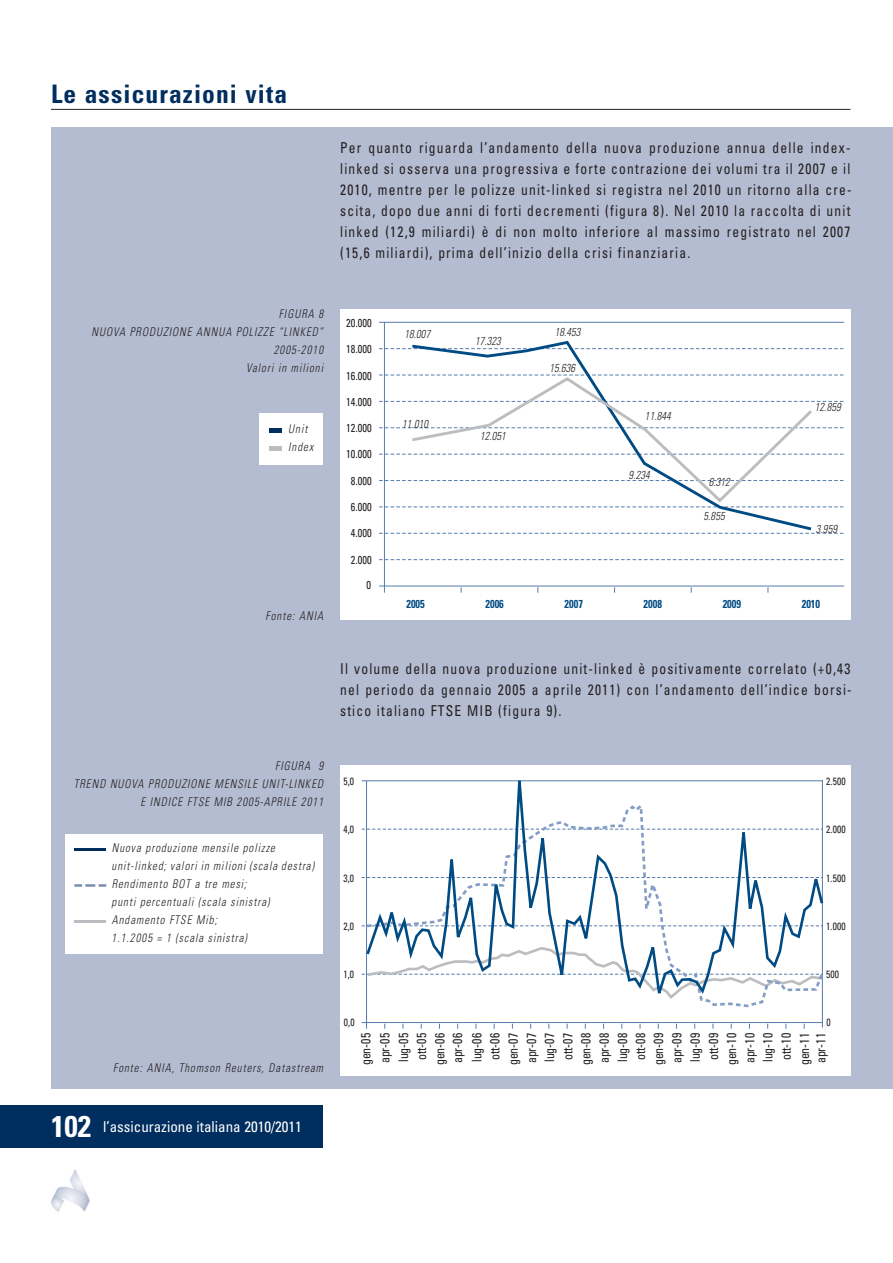
<style>
.page{position:relative;width:893px;height:1263px;background:#fff}
.page>*{position:absolute;margin:0;border:0;box-sizing:border-box;transform-origin:0 0}
.t1{font:700 condensed 25.5px "Univers";letter-spacing:.045em;color:#002e5e}
.t2{font:condensed 15px/21px "Univers";letter-spacing:.09em;color:#231f20;text-align:justify;scale:.9 1}
.t3{font:condensed 15px "Univers";color:#fff}
.t4{font:condensed 13.2px/18.1px "Univers";color:#231f20;text-align:center;scale:.9 1}
.t5{font:italic 300 condensed 12px/18px "Univers";letter-spacing:.09em;color:#231f20;text-align:right;scale:.9 1}
.t6{font:italic 300 condensed 11.55px "Univers";letter-spacing:.01em;color:#231f20;scale:.9 1}
.t7{font:condensed 11.55px/24.9px "Univers";letter-spacing:.01em;color:#231f20;text-align:right;scale:.9 1}
.t8{font:700 condensed 11.55px "Univers";color:#004b84;scale:.9 1}
.t9{font:condensed 10.5px "Univers";letter-spacing:.01em;color:#231f20;scale:.9 1}
.s1{font-weight:700;font-size:30px}
</style>
<div class="page">
<div style="left:0;top:1106px;width:323px;height:42px;background:#002e5e"></div>
<img style="left:51px;top:1169px;width:38px;height:43px">
<hr style="left:51px;top:109px;width:799px;height:1px;background:#231f20">
<div style="left:51px;top:128px;width:842px;height:961px;background:#b4bcd1"></div>
<div style="left:340px;top:310px;width:510px;height:310px;background:#fff"></div>
<hr style="left:379px;top:322px;width:465px;height:1px;background:#557cac">
<svg style="left:379px;top:348px;width:465px;height:1px"></svg>
<svg style="left:379px;top:375px;width:465px;height:1px"></svg>
<svg style="left:379px;top:454px;width:465px;height:1px"></svg>
<svg style="left:379px;top:480px;width:465px;height:1px"></svg>
<svg style="left:379px;top:533px;width:465px;height:1px"></svg>
<svg style="left:379px;top:559px;width:465px;height:1px"></svg>
<hr style="left:379px;top:586px;width:465px;height:1px;background:#557cac">
<hr style="left:384px;top:322px;width:1px;height:271px;background:#557cac">
<svg style="left:379px;top:401px;width:465px;height:1px"></svg>
<svg style="left:379px;top:427px;width:465px;height:1px"></svg>
<svg style="left:379px;top:506px;width:465px;height:1px"></svg>
<svg style="left:409px;top:340px;width:405px;height:191px"></svg>
<svg style="left:409px;top:375px;width:406px;height:129px"></svg>
<div style="left:259px;top:413px;width:64px;height:52px;background:#fff"></div>
<hr style="left:269px;top:429px;width:13px;height:4px;background:#002e5e">
<hr style="left:269px;top:447px;width:13px;height:4px;background:#bcbdc0">
<div style="left:340px;top:765px;width:510px;height:311px;background:#fff"></div>
<hr style="left:362px;top:780px;width:461px;height:1px;background:#557cac">
<hr style="left:362px;top:1022px;width:461px;height:1px;background:#557cac">
<hr style="left:366px;top:781px;width:1px;height:248px;background:#557cac">
<hr style="left:822px;top:780px;width:1px;height:247px;background:#557cac">
<svg style="left:364px;top:780px;width:460px;height:225px"></svg>
<div style="left:65px;top:835px;width:258px;height:119px;background:#fff"></div>
<hr style="left:74px;top:848px;width:32px;height:2px;background:#002e5e">
<hr style="left:74px;top:920px;width:32px;height:2px;background:#bcbdc0">
<svg style="left:74px;top:884px;width:32px;height:3px"></svg>
<p class="t1" style="left:51px;top:85px;width:238px">Le assicurazioni vita</p>
<p class="t2" style="left:340px;top:138px;width:570px">Per quanto riguarda l’andamento della nuova produzione annua delle index&shy;linked si osserva una progressiva e forte contrazione dei volumi tra il 2007 e il 2010, mentre per le polizze unit-linked si registra nel 2010 un ritorno alla cre&shy;scita, dopo due anni di forti decrementi (figura 8). Nel 2010 la raccolta di unit linked (12,9 miliardi) è di non molto inferiore al massimo registrato nel 2007 (15,6 miliardi), prima dell’inizio della crisi finanziaria.</p>
<p class="t5" style="left:92px;top:306px;width:259px">FIGURA 8<br>NUOVA PRODUZIONE ANNUA POLIZZE “LINKED”<br>2005-2010<br>Valori in milioni</p>
<p class="t5" style="left:288px;top:421px;width:29px;text-align:left">Unit<br>Index</p>
<p class="t5" style="left:266px;top:608px;width:65px">Fonte: ANIA</p>
<p class="t7" style="left:346px;top:311px;width:30px">20.000</p>
<p class="t7" style="left:346px;top:338px;width:30px">18.000</p>
<p class="t7" style="left:346px;top:364px;width:30px">16.000</p>
<p class="t7" style="left:346px;top:390px;width:30px">14.000</p>
<p class="t7" style="left:346px;top:417px;width:30px">12.000</p>
<p class="t7" style="left:346px;top:443px;width:30px">10.000</p>
<p class="t7" style="left:351px;top:469px;width:25px">8.000</p>
<p class="t7" style="left:351px;top:495px;width:25px">6.000</p>
<p class="t7" style="left:351px;top:522px;width:25px">4.000</p>
<p class="t7" style="left:351px;top:548px;width:25px">2.000<br>0</p>
<p class="t6" style="left:404px;top:329px;width:30px">18.007</p>
<p class="t6" style="left:402px;top:420px;width:30px">11.010</p>
<p class="t6" style="left:475px;top:336px;width:30px">17.323</p>
<p class="t6" style="left:480px;top:432px;width:30px">12.051</p>
<p class="t6" style="left:555px;top:328px;width:30px">18.453</p>
<p class="t6" style="left:549px;top:364px;width:30px">15.636</p>
<p class="t6" style="left:645px;top:412px;width:30px">11.844</p>
<p class="t6" style="left:629px;top:470px;width:25px">9.234</p>
<p class="t6" style="left:709px;top:478px;width:25px">6.312</p>
<p class="t6" style="left:703px;top:511px;width:25px">5.855</p>
<p class="t6" style="left:815px;top:403px;width:30px">12.859</p>
<p class="t6" style="left:816px;top:525px;width:25px">3.959</p>
<p class="t8" style="left:406px;top:599px;width:22px">2005</p>
<p class="t8" style="left:565px;top:599px;width:22px">2007</p>
<p class="t8" style="left:644px;top:599px;width:22px">2008</p>
<p class="t8" style="left:723px;top:599px;width:22px">2009</p>
<p class="t8" style="left:802px;top:599px;width:22px">2010</p>
<p class="t8" style="left:485px;top:599px;width:22px">2006</p>
<p class="t2" style="left:340px;top:659px;width:570px">Il volume della nuova produzione unit-linked è positivamente correlato (+0,43 nel periodo da gennaio 2005 a aprile 2011) con l’andamento dell’indice borsi&shy;stico italiano FTSE MIB (figura 9).</p>
<p class="t5" style="left:74px;top:758px;width:279px">FIGURA 9<br>TREND NUOVA PRODUZIONE MENSILE UNIT-LINKED<br>E INDICE FTSE MIB 2005-APRILE 2011</p>
<p class="t5" style="left:112px;top:840px;width:227px;text-align:left">Nuova produzione mensile polizze unit-linked; valori in milioni (scala destra)<br>Rendimento BOT a tre mesi;<br>punti percentuali (scala sinistra)<br>Andamento FTSE Mib;<br>1.1.2005 = 1 (scala sinistra)</p>
<p class="t5" style="left:113px;top:1059px;width:235px">Fonte: ANIA, Thomson Reuters, Datastream</p>
<p class="t9" style="left:343px;top:777px;width:13px">5,0</p>
<p class="t9" style="left:343px;top:826px;width:13px">4,0</p>
<p class="t9" style="left:343px;top:874px;width:13px">3,0</p>
<p class="t9" style="left:343px;top:922px;width:13px">2,0</p>
<p class="t9" style="left:343px;top:970px;width:13px">1,0</p>
<p class="t9" style="left:344px;top:1018px;width:13px">0,0</p>
<p class="t9" style="left:826px;top:777px;width:23px">2.500</p>
<p class="t9" style="left:826px;top:826px;width:23px">2.000</p>
<p class="t9" style="left:826px;top:874px;width:23px">1.500</p>
<p class="t9" style="left:826px;top:922px;width:23px">1.000</p>
<p class="t9" style="left:826px;top:970px;width:16px">500</p>
<p class="t9" style="left:826px;top:1018px;width:6px">0</p>
<p class="t4" style="left:358px;top:1065px;width:37px;rotate:-90deg">gen-05 apr-05 lug-05 ott-05 gen-06 apr-06</p>
<p class="t4" style="left:469px;top:1065px;width:37px;rotate:-90deg">lug-06 ott-06 gen-07 apr-07 lug-07 ott-07 gen-08 apr-08 lug-08 ott-08 gen-09 apr-09 lug-09 ott-09 gen-10 apr-10</p>
<p class="t4" style="left:797px;top:1065px;width:37px;line-height:16.4px;text-align:left;rotate:-90deg">gen-11 apr-11</p>
<p class="t4" style="left:760px;top:1062px;width:34px;text-align:left;rotate:-90deg">lug-10 ott-10</p>
<p class="t3" style="left:51px;top:1121px;width:252px"><span class="s1">102</span> l’assicurazione italiana 2010/2011</p>
</div>
